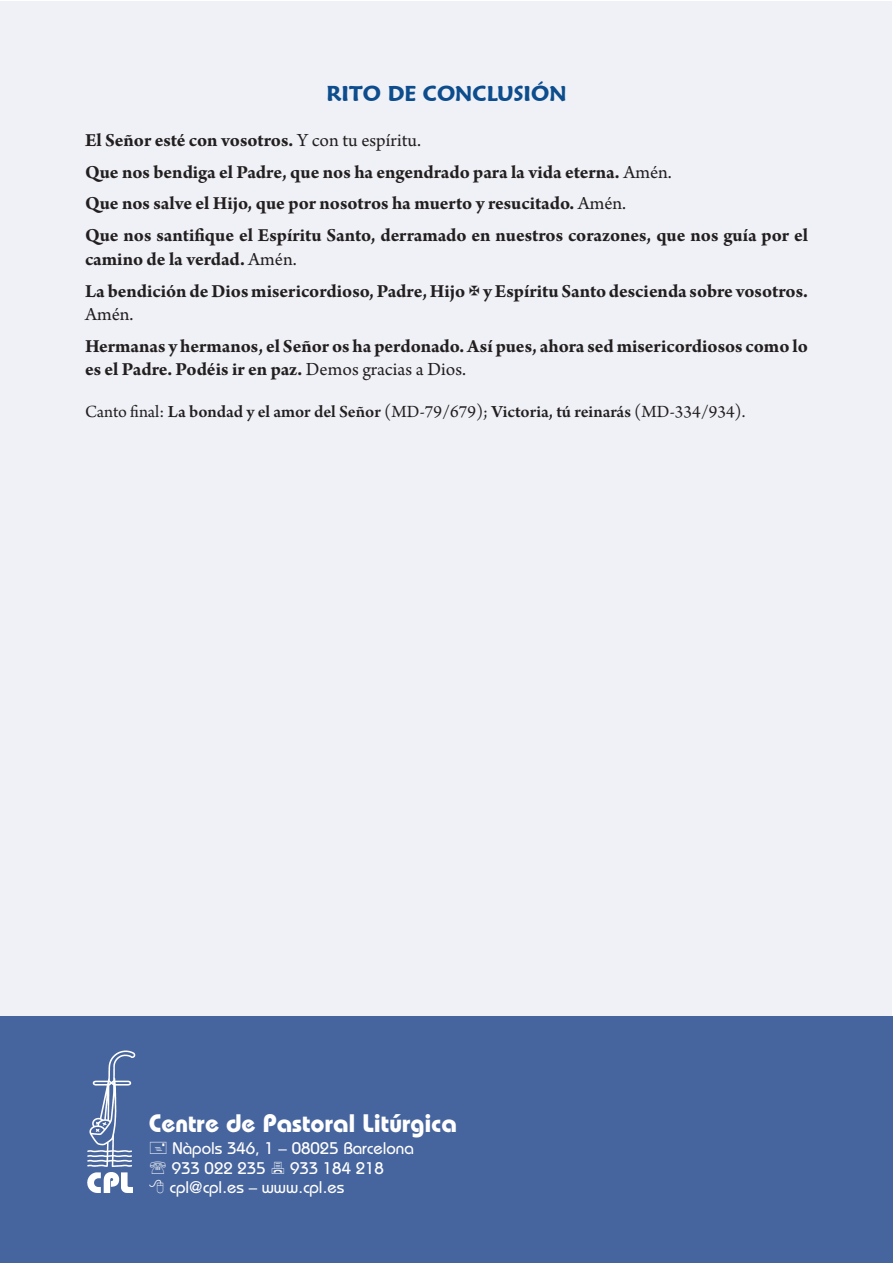
<style>
.page{position:relative;width:893px;height:1263px;background:#fff}
.page>*{position:absolute;margin:0;border:0;box-sizing:border-box;transform-origin:0 0}
.Text{font:700 25.35px "Bauhaus Std";color:#fff}
.Títols_grans{font:600 21px "Maiandra GD";color:#0d4c8d}
.t1{font:700 19.5px/23.4px "Arno Pro";letter-spacing:-.005em;color:#231f20}
.t2{font:600 18px "Arno Pro";letter-spacing:-.005em;color:#231f20}
.t3{font:500 16.8px "Bauhaus Std";color:#fff}
.s1{font-weight:400}
</style>
<div class="page">
<div style="left:1px;top:1px;width:891px;height:1261px;background:#eff1f6"></div>
<div style="left:0;top:1016px;width:893px;height:247px;background:#46649d"></div>
<img style="left:87px;top:1050px;width:48px;height:143px">
<p class="Títols_grans" style="left:326px;top:81px;width:242px">RITO DE CONCLUSIÓN</p>
<p class="t1" style="left:85px;top:129px;width:338px">El Señor esté con vosotros. <span class="s1">Y con tu espíritu.</span></p>
<p class="t1" style="left:85px;top:161px;width:588px">Que nos bendiga el Padre, que nos ha engendrado para la vida eterna. <span class="s1">Amén.</span></p>
<p class="t1" style="left:85px;top:193px;width:543px">Que nos salve el Hijo, que por nosotros ha muerto y resucitado. <span class="s1">Amén.</span></p>
<p class="t1" style="left:85px;top:225px;width:724px">Que nos santifique el Espíritu Santo, derramado en nuestros corazones, que nos guía por el camino de la verdad. <span class="s1">Amén.</span></p>
<p class="t1" style="left:85px;top:280px;width:724px">La bendición de Dios misericordioso, Padre, Hijo y Espíritu Santo descienda sobre vosotros.<br><span class="s1">Amén.</span></p>
<p class="t1" style="left:85px;top:335px;width:724px">Hermanas y hermanos, el Señor os ha perdonado. Así pues, ahora sed misericordiosos como lo es el Padre. Podéis ir en paz. <span class="s1">Demos gracias a Dios.</span></p>
<p class="t2" style="left:85px;top:402px;width:662px"><span class="s1">Canto final:</span> La bondad y el amor del Señor <span class="s1">(MD-79/679);</span> Victoria, tú reinarás <span class="s1">(MD-334/934).</span></p>
<p class="Text" style="left:149px;top:1107px;width:310px">Centre de Pastoral Litúrgica</p>
<p class="t3" style="left:173px;top:1138px;width:243px">Nàpols 346, 1 – 08025 Barcelona</p>
<p class="t3" style="left:172px;top:1158px;width:95px">933 022 235</p>
<p class="t3" style="left:290px;top:1158px;width:95px">933 184 218</p>
<p class="t3" style="left:170px;top:1177px;width:176px">cpl@cpl.es – www.cpl.es</p>
</div>
